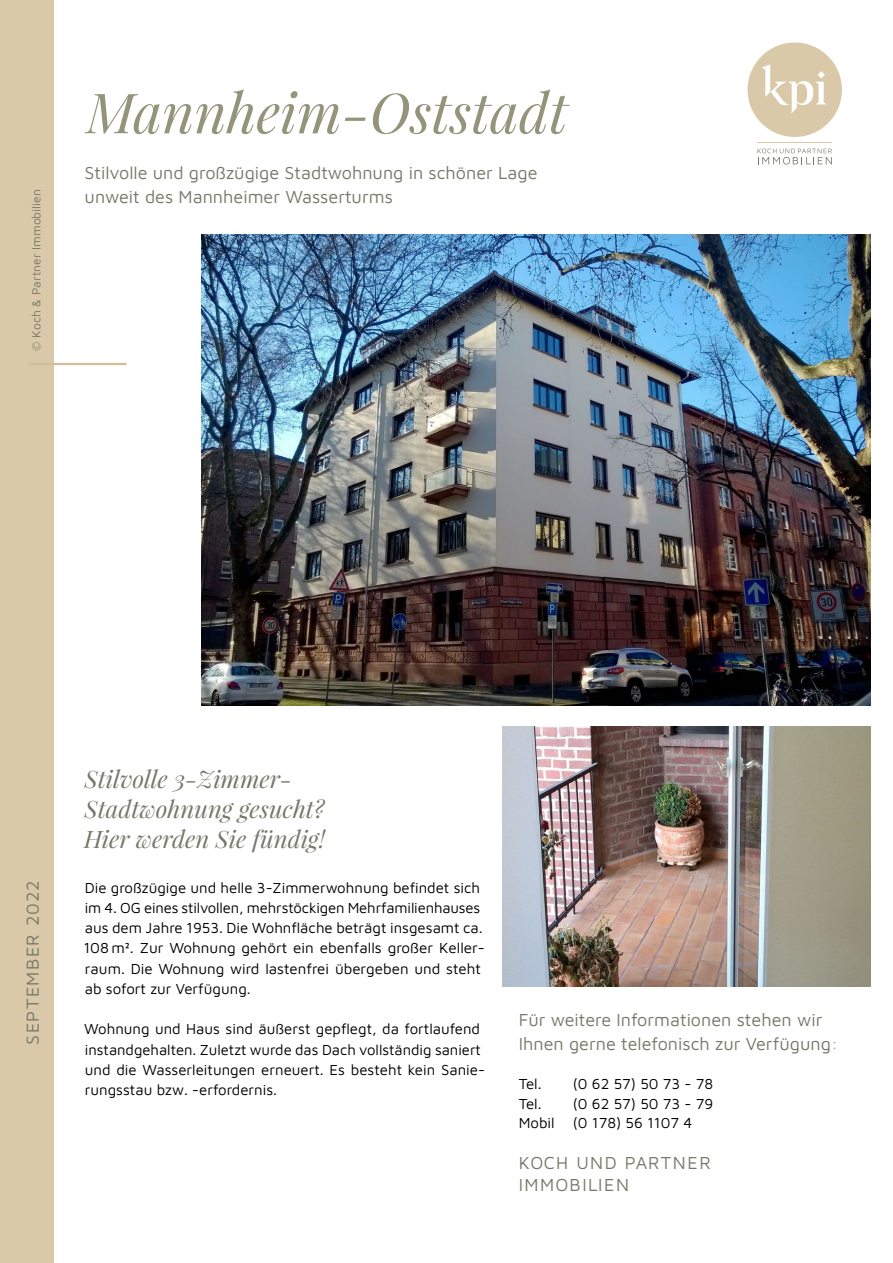
<style>
.page{position:relative;width:893px;height:1263px;background:#fff}
.page>*{position:absolute;margin:0;border:0;box-sizing:border-box;transform-origin:0 0}
.t1{font:italic 55.5px "Playfair Display";color:#93947a}
.t2{font:italic 24px/30px "Playfair Display";color:#777869}
.t3{font:18px/24px "Maven Pro";color:#777869}
.t4{font:18px/21.6px "Maven Pro";letter-spacing:.08em;color:#777869}
.t5{font:15px/20.2px "Maven Pro";color:#000}
.t6{font:12px "Maven Pro";letter-spacing:.01em;color:#777869}
.s1{color:#b6a586}
</style>
<div class="page">
<div style="left:0;top:0;width:54px;height:1263px;background:#d9c9a9"></div>
<img style="left:201px;top:235px;width:669px;height:470px">
<img style="left:502px;top:726px;width:368px;height:261px">
<hr style="left:29px;top:363px;width:97px;height:2px;background:#d1bd98">
<hr style="left:758px;top:142px;width:74px;height:1px;background:#d9c9a9">
<svg style="left:758px;top:149px;width:74px;height:15px"></svg>
<svg style="left:747px;top:43px;width:95px;height:94px"></svg>
<p class="t6" style="left:28px;top:351px;width:163px;rotate:-90deg">© Koch &amp; Partner Immobilien</p>
<h1 class="t1" style="left:86px;top:75px;width:483px">Mannheim-Oststadt</h1>
<p class="t3" style="left:85px;top:159px;width:455px">Stilvolle und großzügige Stadtwohnung in schöner Lage unweit des Mannheimer Wasserturms</p>
<p class="t3" style="left:20px;top:1044px;width:166px;rotate:-90deg">September 2022</p>
<h2 class="t2" style="left:84px;top:763px;width:243px">Stilvolle 3-Zimmer-<br>Stadtwohnung gesucht?<br>Hier werden Sie fündig!</h2>
<p class="t5" style="left:83px;top:876px;width:403px">Die großzügige und helle 3-Zimmerwohnung befindet sich im 4. OG eines stilvollen, mehrstöckigen Mehrfamilienhauses aus dem Jahre 1953. Die Wohnfläche beträgt insgesamt ca.<br>108 m2. Zur Wohnung gehört ein ebenfalls großer Keller&shy;raum. Die Wohnung wird lastenfrei übergeben und steht ab sofort zur Verfügung.</p>
<p class="t5" style="left:84px;top:1018px;width:402px">Wohnung und Haus sind äußerst gepflegt, da fortlaufend instandgehalten. Zuletzt wurde das Dach vollständig saniert und die Wasserleitungen erneuert. Es besteht kein Sanie&shy;rungsstau bzw. -erfordernis.</p>
<p class="t3" style="left:519px;top:1007px;width:321px">Für weitere Informationen stehen wir<br>Ihnen gerne telefonisch zur Verfügung<span class="s1">:</span></p>
<p class="t5" style="left:519px;top:1073px;width:24px">Tel.</p>
<p class="t5" style="left:573px;top:1073px;width:142px">(0 62 57) 50 73 - 78</p>
<p class="t5" style="left:519px;top:1092px;width:24px">Tel.</p>
<p class="t5" style="left:519px;top:1093px;width:196px;line-height:19.5px;text-indent:54px">(0 62 57) 50 73 - 79<br>Mobil (0 178) 56 1107 4</p>
<p class="t4" style="left:519px;top:1151px;width:194px">KOCH UND PARTNER<br>IMMOBILIEN</p>
</div>
